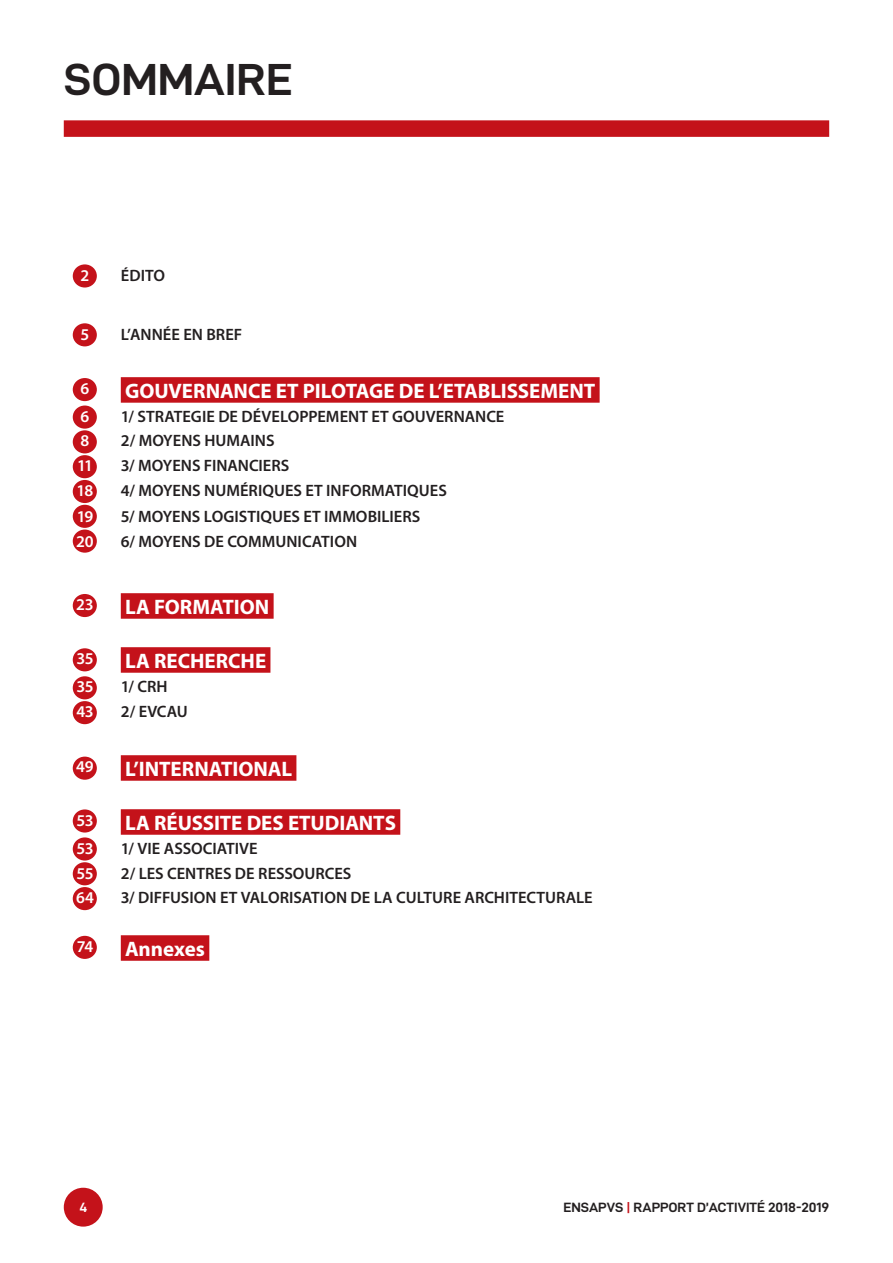
<style>
.page{position:relative;width:893px;height:1263px;background:#fff}
.page>*{position:absolute;margin:0;border:0;box-sizing:border-box;transform-origin:0 0}
.Grands_titres_SECTIONS{font:45px "D DIN Exp Bold";color:#231f20}
.SOMMAIRE_titres{font:700 21px "Myriad Pro";letter-spacing:-.005em;color:#fff}
.Textes_EN_BREF{font:600 16.5px "Myriad Pro";color:#231f20}
.Textes_EN_BREF-2{font:600 16.5px "Myriad Pro";letter-spacing:-.025em;color:#fff}
.t1{font:13.5px "D DIN Exp Bold";color:#231f20}
.t2{font:13.5px "D DIN Exp Bold";color:#fff}
.s1{color:#c4121a}
</style>
<div class="page">
<div style="left:64px;top:1188px;width:39px;height:38px;background:#c4121a;border-radius:50%"></div>
<div style="left:64px;top:120px;width:765px;height:17px;background:#c4121a"></div>
<div style="left:73px;top:323px;width:24px;height:23px;background:#c4121a;border-radius:50%"></div>
<div style="left:73px;top:264px;width:24px;height:23px;background:#c4121a;border-radius:50%"></div>
<div style="left:73px;top:378px;width:24px;height:23px;background:#c4121a;border-radius:50%"></div>
<div style="left:73px;top:405px;width:24px;height:24px;background:#c4121a;border-radius:50%"></div>
<div style="left:73px;top:430px;width:24px;height:23px;background:#c4121a;border-radius:50%"></div>
<div style="left:73px;top:455px;width:24px;height:23px;background:#c4121a;border-radius:50%"></div>
<div style="left:73px;top:480px;width:24px;height:23px;background:#c4121a;border-radius:50%"></div>
<div style="left:73px;top:505px;width:24px;height:23px;background:#c4121a;border-radius:50%"></div>
<div style="left:73px;top:529px;width:24px;height:24px;background:#c4121a;border-radius:50%"></div>
<div style="left:73px;top:594px;width:24px;height:23px;background:#c4121a;border-radius:50%"></div>
<div style="left:73px;top:648px;width:24px;height:23px;background:#c4121a;border-radius:50%"></div>
<div style="left:73px;top:676px;width:24px;height:23px;background:#c4121a;border-radius:50%"></div>
<div style="left:73px;top:701px;width:24px;height:23px;background:#c4121a;border-radius:50%"></div>
<div style="left:73px;top:757px;width:24px;height:23px;background:#c4121a;border-radius:50%"></div>
<div style="left:73px;top:809px;width:24px;height:23px;background:#c4121a;border-radius:50%"></div>
<div style="left:73px;top:837px;width:24px;height:23px;background:#c4121a;border-radius:50%"></div>
<div style="left:73px;top:862px;width:24px;height:23px;background:#c4121a;border-radius:50%"></div>
<div style="left:73px;top:887px;width:24px;height:23px;background:#c4121a;border-radius:50%"></div>
<div style="left:73px;top:936px;width:24px;height:23px;background:#c4121a;border-radius:50%"></div>
<div style="left:121px;top:377px;width:479px;height:26px;background:#c4121a"></div>
<div style="left:121px;top:593px;width:153px;height:26px;background:#c4121a"></div>
<div style="left:121px;top:647px;width:149px;height:26px;background:#c4121a"></div>
<div style="left:121px;top:755px;width:175px;height:26px;background:#c4121a"></div>
<div style="left:121px;top:809px;width:279px;height:26px;background:#c4121a"></div>
<div style="left:121px;top:935px;width:88px;height:26px;background:#c4121a"></div>
<p class="Grands_titres_SECTIONS" style="left:64px;top:54px;width:230px">SOMMAIRE</p>
<p class="Textes_EN_BREF-2" style="left:81px;top:265px;width:10px">2</p>
<p class="Textes_EN_BREF" style="left:121px;top:265px;width:46px">ÉDITO</p>
<p class="Textes_EN_BREF-2" style="left:81px;top:324px;width:10px">5</p>
<p class="Textes_EN_BREF" style="left:121px;top:324px;width:123px">L’ANNÉE EN BREF</p>
<p class="Textes_EN_BREF-2" style="left:81px;top:378px;width:10px">6</p>
<p class="SOMMAIRE_titres" style="left:125px;top:377px;width:472px">GOUVERNANCE ET PILOTAGE DE L’ETABLISSEMENT</p>
<p class="Textes_EN_BREF-2" style="left:81px;top:406px;width:10px">6</p>
<p class="Textes_EN_BREF" style="left:121px;top:406px;width:385px">1/ STRATEGIE DE DÉVELOPPEMENT ET GOUVERNANCE</p>
<p class="Textes_EN_BREF-2" style="left:81px;top:430px;width:10px">8</p>
<p class="Textes_EN_BREF" style="left:121px;top:430px;width:155px">2/ MOYENS HUMAINS</p>
<p class="Textes_EN_BREF-2" style="left:77px;top:455px;width:18px">11</p>
<p class="Textes_EN_BREF" style="left:121px;top:455px;width:170px">3/ MOYENS FINANCIERS</p>
<p class="Textes_EN_BREF-2" style="left:77px;top:479px;width:18px">18</p>
<p class="Textes_EN_BREF" style="left:121px;top:479px;width:328px">4/ MOYENS NUMÉRIQUES ET INFORMATIQUES</p>
<p class="Textes_EN_BREF-2" style="left:77px;top:506px;width:18px">19</p>
<p class="Textes_EN_BREF" style="left:121px;top:506px;width:301px">5/ MOYENS LOGISTIQUES ET IMMOBILIERS</p>
<p class="Textes_EN_BREF-2" style="left:76px;top:530px;width:19px">20</p>
<p class="Textes_EN_BREF" style="left:121px;top:530px;width:238px">6/ MOYENS DE COMMUNICATION</p>
<p class="Textes_EN_BREF-2" style="left:76px;top:594px;width:19px">23</p>
<p class="SOMMAIRE_titres" style="left:125px;top:593px;width:146px">LA FORMATION</p>
<p class="Textes_EN_BREF-2" style="left:76px;top:648px;width:19px">35</p>
<p class="SOMMAIRE_titres" style="left:125px;top:647px;width:143px">LA RECHERCHE</p>
<p class="Textes_EN_BREF-2" style="left:76px;top:676px;width:19px">35</p>
<p class="Textes_EN_BREF" style="left:121px;top:676px;width:48px">1/ CRH</p>
<p class="Textes_EN_BREF-2" style="left:76px;top:700px;width:19px">43</p>
<p class="Textes_EN_BREF" style="left:121px;top:700px;width:68px">2/ EVCAU</p>
<p class="Textes_EN_BREF-2" style="left:76px;top:756px;width:19px">49</p>
<p class="SOMMAIRE_titres" style="left:125px;top:755px;width:169px">L’INTERNATIONAL</p>
<p class="Textes_EN_BREF-2" style="left:76px;top:810px;width:19px">53</p>
<p class="SOMMAIRE_titres" style="left:125px;top:809px;width:272px">LA RÉUSSITE DES ETUDIANTS</p>
<p class="Textes_EN_BREF-2" style="left:76px;top:838px;width:19px">53</p>
<p class="Textes_EN_BREF" style="left:121px;top:838px;width:138px">1/ VIE ASSOCIATIVE</p>
<p class="Textes_EN_BREF-2" style="left:76px;top:862px;width:19px">55</p>
<p class="Textes_EN_BREF" style="left:121px;top:862px;width:232px">2/ LES CENTRES DE RESSOURCES</p>
<p class="Textes_EN_BREF-2" style="left:76px;top:887px;width:19px">64</p>
<p class="Textes_EN_BREF" style="left:121px;top:887px;width:473px">3/ DIFFUSION ET VALORISATION DE LA CULTURE ARCHITECTURALE</p>
<p class="Textes_EN_BREF-2" style="left:77px;top:936px;width:18px">74</p>
<p class="SOMMAIRE_titres" style="left:125px;top:935px;width:82px">Annexes</p>
<p class="t2" style="left:79px;top:1199px;width:9px">4</p>
<p class="t1" style="left:564px;top:1199px;width:267px">ENSAPVS <span class="s1">|</span> RAPPORT D’ACTIVITÉ 2018-2019</p>
</div>
